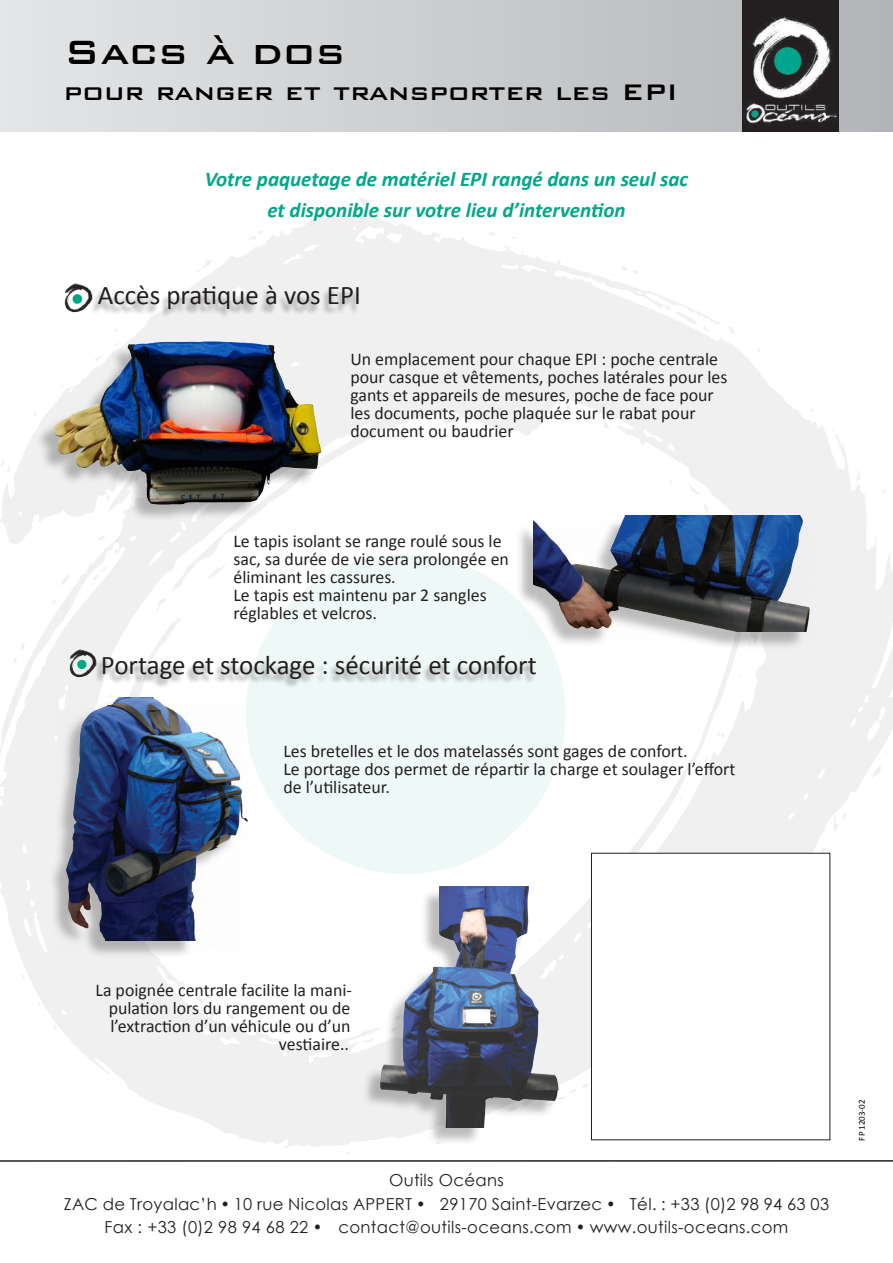
<style>
.page{position:relative;width:893px;height:1263px;background:#fff}
.page>*{position:absolute;margin:0;border:0;box-sizing:border-box;transform-origin:0 0}
.t1{font:500 45px "Bank Gothic BT";color:#000}
.t2{font:500 30px "Bank Gothic BT";color:#000}
.t3{font:27px "Calibri";color:#231f20}
.t4{font:italic 700 21px/31.5px "Calibri";color:#00a788;text-align:center}
.t5{font:18px/18px "Calibri";color:#231f20}
.t6{font:16.5px/23.5px "Century Gothic";letter-spacing:.02em;color:#231f20;text-align:center}
.t7{font:9px "Calibri";color:#000}
</style>
<div class="page">
<svg style="left:0;top:0;width:893px;height:131px;background:#cdced1"></svg>
<img style="left:742px;top:0;width:96px;height:131px">
<img style="left:0;top:197px;width:893px;height:957px">
<img style="left:64px;top:283px;width:30px;height:30px">
<div style="left:591px;top:853px;width:239px;height:287px;background:#fff"></div>
<div style="left:90px;top:288px;width:269px;height:31px;background:#231f20;opacity:.4"></div>
<img style="left:68px;top:648px;width:30px;height:30px">
<div style="left:95px;top:657px;width:441px;height:32px;background:#231f20;opacity:.4"></div>
<hr style="left:0;top:1160px;width:893px;height:2px;background:#231f20">
<div style="left:361px;top:889px;width:195px;height:257px;background:#231f20;opacity:.3"></div>
<img style="left:371px;top:887px;width:207px;height:241px">
<div style="left:48px;top:700px;width:199px;height:259px;background:#231f20;opacity:.3"></div>
<img style="left:64px;top:697px;width:187px;height:243px">
<div style="left:36px;top:343px;width:282px;height:179px;background:#231f20;opacity:.3"></div>
<img style="left:42px;top:318px;width:293px;height:195px">
<div style="left:515px;top:517px;width:304px;height:133px;background:#231f20;opacity:.3"></div>
<img style="left:534px;top:515px;width:291px;height:116px">
<h1 class="t1" style="left:64px;top:28px;width:283px">Sacs à dos</h1>
<h2 class="t2" style="left:64px;top:76px;width:616px">pour ranger et transporter les EPI</h2>
<p class="t4" style="left:205px;top:163px;width:485px">Votre paquetage de matériel EPI rangé dans un seul sac et disponible sur votre lieu d’intervention</p>
<h3 class="t3" style="left:98px;top:278px;width:265px">Accès pratique à vos EPI</h3>
<p class="t5" style="left:350px;top:350px;width:378px">Un emplacement pour chaque EPI : poche centrale pour casque et vêtements, poches latérales pour les gants et appareils de mesures, poche de face pour les documents, poche plaquée sur le rabat pour document ou baudrier</p>
<p class="t5" style="left:233px;top:532px;width:277px">Le tapis isolant se range roulé sous le sac, sa durée de vie sera prolongée en éliminant les cassures.<br>Le tapis est maintenu par 2 sangles réglables et velcros.</p>
<h3 class="t3" style="left:101px;top:648px;width:437px">Portage et stockage : sécurité et confort</h3>
<p class="t5" style="left:283px;top:742px;width:453px">Les bretelles et le dos matelassés sont gages de confort.<br>Le portage dos permet de répartir la charge et soulager l’effort de l’utilisateur.</p>
<p class="t5" style="left:96px;top:981px;width:258px;text-align:right">La poignée centrale facilite la mani&shy;pulation lors du rangement ou de l’extraction d’un véhicule ou d’un vestiaire..</p>
<p class="t6" style="left:64px;top:1168px;width:767px">Outils Océans<br>ZAC de Troyalac’h • 10 rue Nicolas APPERT • 29170 Saint-Evarzec • Tél. : +33 (0)2 98 94 63 03<br>Fax : +33 (0)2 98 94 68 22 • contact@outils-oceans.com • www.outils-oceans.com</p>
<p class="t7" style="left:856px;top:1140px;width:42px;rotate:-90deg">FP 1203-02</p>
</div>
